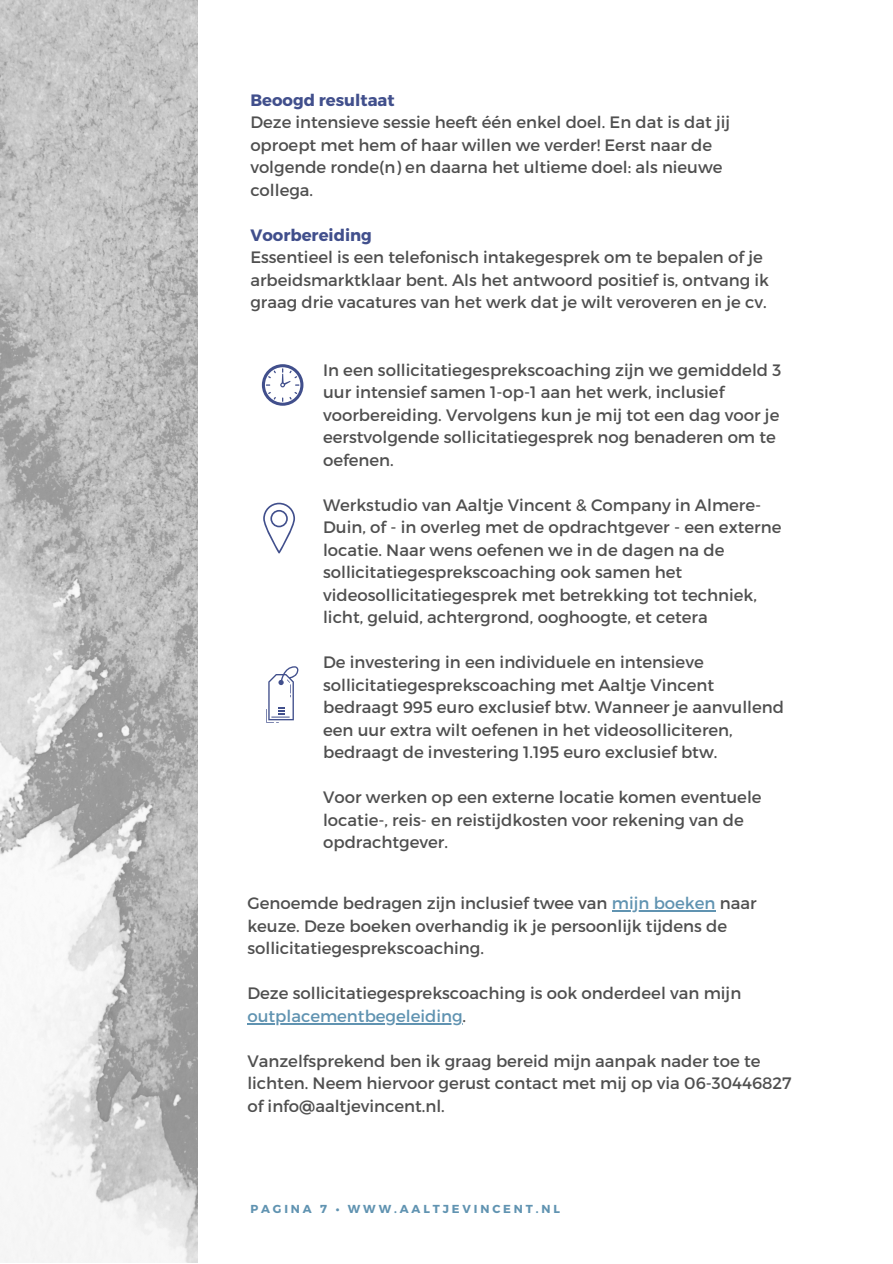
<style>
.page{position:relative;width:893px;height:1264px;background:#fff}
.page>*{position:absolute;margin:0;border:0;box-sizing:border-box;transform-origin:0 0}
.t1{font:16.5px/22.5px "Montserrat";color:#4f4f4f}
.t2{font:700 16.5px "Montserrat";color:#414f8c}
.t3{font:700 11.55px "Montserrat";letter-spacing:.25em;color:#6093b1}
.s1{color:#6093b1}
</style>
<div class="page">
<img style="left:0;top:0;width:197px;height:1262px">
<svg style="left:263px;top:502px;width:32px;height:51px"></svg>
<svg style="left:268px;top:666px;width:30px;height:57px"></svg>
<svg style="left:262px;top:364px;width:41px;height:42px"></svg>
<svg style="left:265px;top:367px;width:35px;height:35px"></svg>
<svg style="left:266px;top:368px;width:33px;height:34px"></svg>
<hr style="left:611px;top:910px;width:104px;height:1px;background:#6093b1">
<hr style="left:247px;top:1022px;width:215px;height:2px;background:#6093b1">
<p class="t2" style="left:250px;top:89px;width:146px">Beoogd resultaat</p>
<p class="t1" style="left:250px;top:110px;width:481px">Deze intensieve sessie heeft één enkel doel. En dat is dat jij oproept met hem of haar willen we verder! Eerst naar de volgende ronde(n) en daarna het ultieme doel: als nieuwe collega.</p>
<p class="t2" style="left:250px;top:224px;width:123px">Voorbereiding</p>
<p class="t1" style="left:250px;top:245px;width:520px">Essentieel is een telefonisch intakegesprek om te bepalen of je arbeidsmarktklaar bent. Als het antwoord positief is, ontvang ik graag drie vacatures van het werk dat je wilt veroveren en je cv.</p>
<p class="t1" style="left:323px;top:358px;width:459px">In een sollicitatiegesprekscoaching zijn we gemiddeld 3 uur intensief samen 1-op-1 aan het werk, inclusief voorbereiding. Vervolgens kun je mij tot een dag voor je eerstvolgende sollicitatiegesprek nog benaderen om te oefenen.</p>
<p class="t1" style="left:323px;top:493px;width:460px">Werkstudio van Aaltje Vincent &amp; Company in Almere-Duin, of - in overleg met de opdrachtgever - een externe locatie. Naar wens oefenen we in de dagen na de sollicitatiegesprekscoaching ook samen het videosollicitatiegesprek met betrekking tot techniek, licht, geluid, achtergrond, ooghoogte, et cetera</p>
<p class="t1" style="left:323px;top:650px;width:462px">De investering in een individuele en intensieve sollicitatiegesprekscoaching met Aaltje Vincent bedraagt 995 euro exclusief btw. Wanneer je aanvullend een uur extra wilt oefenen in het videosolliciteren, bedraagt de investering 1.195 euro exclusief btw.</p>
<p class="t1" style="left:323px;top:785px;width:440px">Voor werken op een externe locatie komen eventuele locatie-, reis- en reistijdkosten voor rekening van de opdrachtgever.</p>
<p class="t1" style="left:247px;top:891px;width:510px">Genoemde bedragen zijn inclusief twee van <span class="s1">mijn boeken</span> naar keuze. Deze boeken overhandig ik je persoonlijk tijdens de sollicitatiegesprekscoaching.</p>
<p class="t1" style="left:247px;top:981px;width:495px">Deze sollicitatiegesprekscoaching is ook onderdeel van mijn <span class="s1">outplacementbegeleiding</span>.</p>
<p class="t1" style="left:247px;top:1048px;width:545px">Vanzelfsprekend ben ik graag bereid mijn aanpak nader toe te lichten. Neem hiervoor gerust contact met mij op via 06-30446827 of info@aaltjevincent.nl.</p>
<p class="t3" style="left:250px;top:1201px;width:311px">PAGINA 7 • WWW.AALTJEVINCENT.NL</p>
</div>
